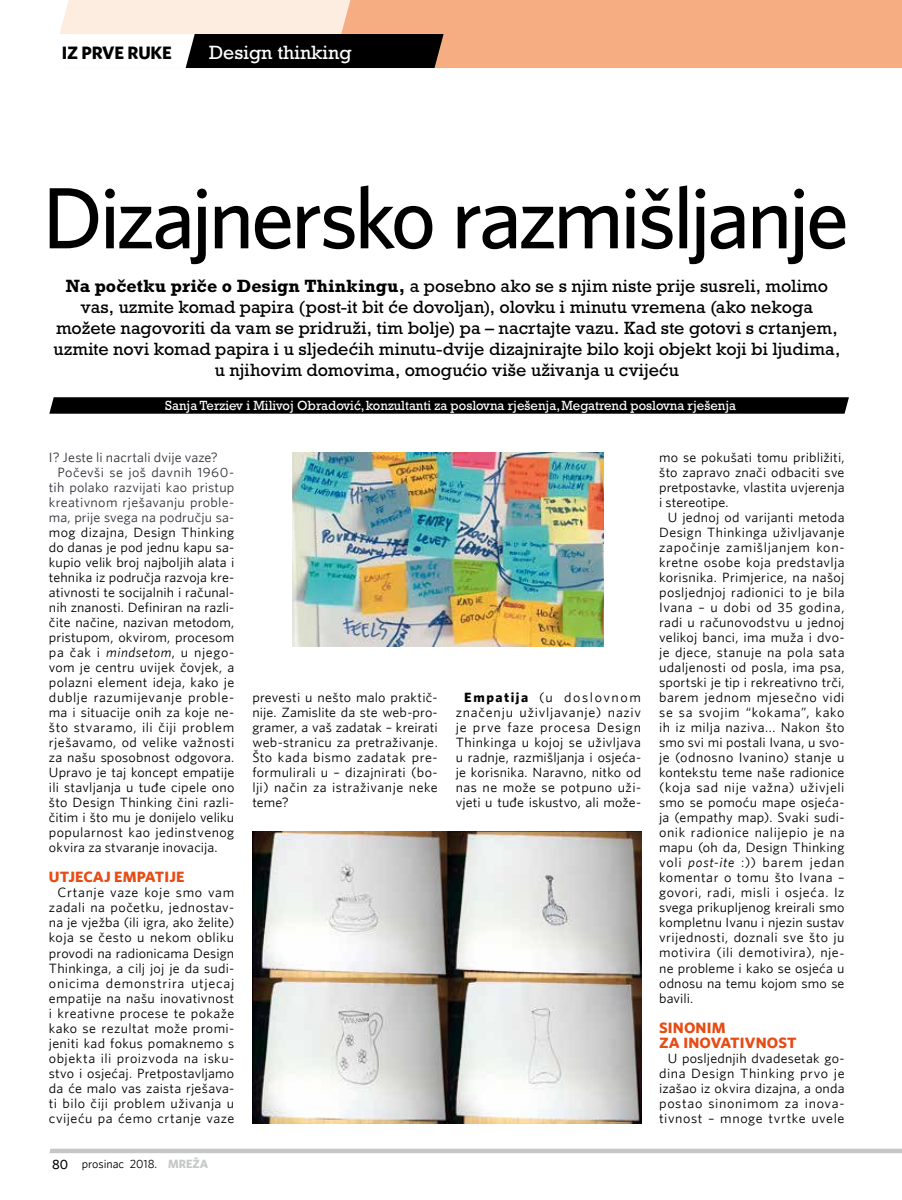
<style>
.page{position:relative;width:902px;height:1200px;background:#fff}
.page>*{position:absolute;margin:0;border:0;box-sizing:border-box;transform-origin:0 0}
.t1{font:500 87px "Whitney";letter-spacing:-.04em;color:#000}
.t2{font:19.5px "Rockwell Std";color:#fff}
.t3{font:18px/21px "Rockwell Std";color:#000;text-align:center}
.t4{font:700 18px "Whitney";letter-spacing:-.01em;color:#000}
.t5{font:700 15px/15px "Whitney";letter-spacing:.01em;color:#e74c14;scale:1.04 1}
.t6{font:13.5px/15px "Whitney";letter-spacing:.02em;color:#000;text-align:justify;scale:1.04 1}
.t7{font:13.5px "Whitney";letter-spacing:.015em;color:#33333b;scale:1.04 1}
.t8{font:13.5px "Rockwell Std";color:#fff}
.t9{font:12px "Whitney";color:#000}
.s1{font-weight:700}
.s2{font-style:italic}
.s3{font-weight:500;font-size:13.5px}
.s4{font-weight:700;color:#c6c7c8}
</style>
<div class="page">
<svg style="left:49px;top:1148px;width:852px;height:4px;background:#cfd0d1"></svg>
<div style="left:443px;top:0;width:458px;height:68px;background:#f5ad81"></div>
<svg style="left:60px;top:0;width:383px;height:68px"></svg>
<div style="left:49px;top:397px;width:799px;height:16px;background:#000"></div>
<img style="left:292px;top:452px;width:311px;height:194px">
<img style="left:252px;top:831px;width:389px;height:292px">
<h3 class="t4" style="left:62px;top:42px;width:111px">IZ PRVE RUKE</h3>
<h2 class="t2" style="left:209px;top:41px;width:144px">Design thinking</h2>
<h1 class="t1" style="left:43px;top:165px;width:807px">Dizajnersko razmišljanje</h1>
<p class="t3" style="left:53px;top:275px;width:788px"><span class="s1">Na početku priče o Design Thinkingu,</span> a posebno ako se s njim niste prije susreli, molimo vas, uzmite komad papira (post-it bit će dovoljan), olovku i minutu vremena (ako nekoga možete nagovoriti da vam se pridruži, tim bolje) pa – nacrtajte vazu. Kad ste gotovi s crtanjem, uzmite novi komad papira i u sljedećih minutu-dvije dizajnirajte bilo koji objekt koji bi ljudima, u njihovim domovima, omogućio više uživanja u cvijeću</p>
<p class="t8" style="left:165px;top:397px;width:572px">Sanja Terziev i Milivoj Obradović, konzultanti za poslovna rješenja, Megatrend poslovna rješenja</p>
<p class="t7" style="left:49px;top:449px;width:164px">I? Jeste li nacrtali dvije vaze?</p>
<p class="t7" style="left:57px;top:464px;width:171px">Počevši se još davnih 1960-</p>
<p class="t7" style="left:49px;top:479px;width:180px">tih polako razvijati kao pristup</p>
<p class="t7" style="left:49px;top:494px;width:180px">kreativnom rješavanju proble-</p>
<p class="t7" style="left:49px;top:509px;width:180px">ma, prije svega na području sa-</p>
<p class="t6" style="left:49px;top:524px;width:180px">mog dizajna, Design Thinking do danas je pod jednu kapu sa&shy;kupio velik broj najboljih alata i tehnika iz područja razvoja kre&shy;ativnosti te socijalnih i računal&shy;nih znanosti. Definiran na razli&shy;čite načine, nazivan metodom, pristupom, okvirom, procesom pa čak i <span class="s2">mindsetom</span>, u njego&shy;vom je centru uvijek čovjek, a polazni element ideja, kako je dublje razumijevanje proble&shy;ma i situacije onih za koje ne&shy;što stvaramo, ili čiji problem rješavamo, od velike važnosti za našu sposobnost odgovora.<br>Upravo je taj koncept empatije ili stavljanja u tuđe cipele ono što Design Thinking čini razli&shy;čitim i što mu je donijelo veliku popularnost kao jedinstvenog okvira za stvaranje inovacija.</p>
<p class="t5" style="left:49px;top:869px;width:132px">UTJECAJ EMPATIJE</p>
<p class="t6" style="left:49px;top:884px;width:180px;text-indent:9px">Crtanje vaze koje smo vam zadali na početku, jednostav&shy;na je vježba (ili igra, ako želite) koja se često u nekom obliku provodi na radionicama Design Thinkinga, a cilj joj je da sudi&shy;onicima demonstrira utjecaj empatije na našu inovativnost i kreativne procese te pokaže kako se rezultat može promi&shy;jeniti kad fokus pomaknemo s objekta ili proizvoda na isku&shy;stvo i osjećaj. Pretpostavljamo da će malo vas zaista rješava&shy;ti bilo čiji problem uživanja u cvijeću pa ćemo crtanje vaze</p>
<p class="t9" style="left:52px;top:1156px;width:158px"><span class="s3">80</span> prosinac 2018. <span class="s4">MREŽA</span></p>
<p class="t6" style="left:252px;top:689px;width:180px">prevesti u nešto malo praktič&shy;nije. Zamislite da ste web-pro&shy;gramer, a vaš zadatak – kreirati web-stranicu za pretraživanje.<br>Što kada bismo zadatak pre&shy;formulirali u – dizajnirati (bo&shy;lji) način za istraživanje neke teme?</p>
<p class="t6" style="left:455px;top:689px;width:180px;text-indent:9px"><span class="s1">Empatija</span> (u doslovnom značenju uživljavanje) naziv je prve faze procesa Design Thinkinga u kojoj se uživljava u radnje, razmišljanja i osjeća&shy;je korisnika. Naravno, nitko od nas ne može se potpuno uži&shy;vjeti u tuđe iskustvo, ali može-</p>
<p class="t6" style="left:659px;top:449px;width:180px">mo se pokušati tomu približiti, što zapravo znači odbaciti sve pretpostavke, vlastita uvjerenja i stereotipe.</p>
<p class="t6" style="left:659px;top:509px;width:180px;text-indent:9px">U jednoj od varijanti metoda Design Thinkinga uživljavanje započinje zamišljanjem kon&shy;kretne osobe koja predstavlja korisnika. Primjerice, na našoj posljednjoj radionici to je bila Ivana – u dobi od 35 godina, radi u računovodstvu u jednoj velikoj banci, ima muža i dvo&shy;je djece, stanuje na pola sata udaljenosti od posla, ima psa, sportski je tip i rekreativno trči, barem jednom mjesečno vidi se sa svojim “kokama”, kako ih iz milja naziva... Nakon što smo svi mi postali Ivana, u svo&shy;je (odnosno Ivanino) stanje u kontekstu teme naše radionice (koja sad nije važna) uživjeli smo se pomoću mape osjeća&shy;ja (empathy map). Svaki sudi&shy;onik radionice nalijepio je na mapu (oh da, Design Thinking voli <span class="s2">post-ite</span> :)) barem jedan komentar o tomu što Ivana – govori, radi, misli i osjeća. Iz svega prikupljenog kreirali smo kompletnu Ivanu i njezin sustav vrijednosti, doznali sve što ju motivira (ili demotivira), nje&shy;ne probleme i kako se osjeća u odnosu na temu kojom smo se bavili.</p>
<p class="t5" style="left:659px;top:1019px;width:134px">SINONIM<br>ZA INOVATIVNOST</p>
<p class="t6" style="left:659px;top:1049px;width:180px;text-indent:9px">U posljednjih dvadesetak go&shy;dina Design Thinking prvo je izašao iz okvira dizajna, a onda postao sinonimom za inova&shy;tivnost – mnoge tvrtke uvele</p>
</div>
